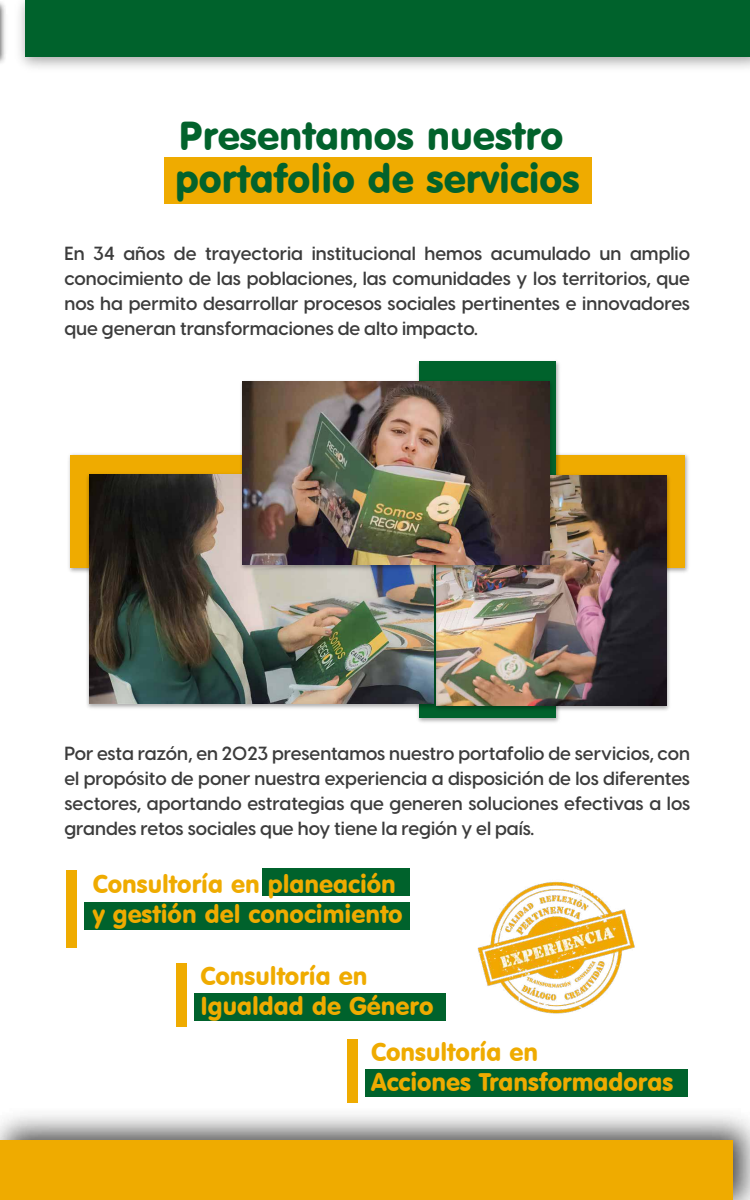
<style>
.page{position:relative;width:750px;height:1200px;background:#fff}
.page>*{position:absolute;margin:0;border:0;box-sizing:border-box;transform-origin:0 0}
.t1{font:39.5px/43.1px "VAG Rounded BT";color:#02622c}
.t2{font:24.88px/29.9px "VAG Rounded BT";color:#efab00}
.t3{font:600 18.75px/25px "Visby CF";color:#3c3c3c;text-align:justify}
</style>
<div class="page">
<img style="left:0;top:2px;width:6px;height:61px">
<img style="left:0;top:1115px;width:750px;height:85px">
<div style="left:0;top:1141px;width:733px;height:59px;background:#efab00"></div>
<img style="left:19px;top:0;width:731px;height:68px">
<div style="left:25px;top:1px;width:725px;height:56px;background:#00622c"></div>
<div style="left:71px;top:455px;width:614px;height:113px;background:#efab00"></div>
<img style="left:417px;top:361px;width:145px;height:362px">
<div style="left:419px;top:361px;width:137px;height:357px;background:#00622c"></div>
<img style="left:440px;top:472px;width:233px;height:241px">
<img style="left:440px;top:475px;width:227px;height:231px">
<img style="left:84px;top:475px;width:356px;height:236px">
<img style="left:89px;top:474px;width:345px;height:230px">
<img style="left:237px;top:378px;width:319px;height:194px">
<img style="left:242px;top:382px;width:308px;height:183px">
<div style="left:164px;top:158px;width:428px;height:46px;background:#efab00"></div>
<div style="left:262px;top:868px;width:147px;height:28px;background:#00622c"></div>
<div style="left:84px;top:903px;width:326px;height:27px;background:#00622c"></div>
<div style="left:66px;top:870px;width:11px;height:78px;background:#efab00"></div>
<div style="left:194px;top:993px;width:252px;height:28px;background:#00622c"></div>
<div style="left:176px;top:963px;width:11px;height:63px;background:#efab00"></div>
<div style="left:365px;top:1069px;width:322px;height:28px;background:#00622c"></div>
<div style="left:347px;top:1039px;width:11px;height:64px;background:#efab00"></div>
<img style="left:477px;top:881px;width:158px;height:133px">
<h1 class="t1" style="left:175px;top:114px;width:406px">Presentamos nuestro portafolio de servicios</h1>
<p class="t3" style="left:64px;top:240px;width:627px">En 34 años de trayectoria institucional hemos acumulado un amplio conocimiento de las poblaciones, las comunidades y los territorios, que nos ha permito desarrollar procesos sociales pertinentes e innovadores que generan transformaciones de alto impacto.</p>
<p class="t3" style="left:64px;top:740px;width:627px">Por esta razón, en 2023 presentamos nuestro portafolio de servicios, con el propósito de poner nuestra experiencia a disposición de los diferentes sectores, aportando estrategias que generen soluciones efectivas a los grandes retos sociales que hoy tiene la región y el país.</p>
<h2 class="t2" style="left:93px;top:869px;width:311px">Consultoría en planeación y gestión del conocimiento</h2>
<h2 class="t2" style="left:201px;top:961px;width:234px">Consultoría en<br>Igualdad de Género</h2>
<h2 class="t2" style="left:371px;top:1037px;width:304px">Consultoría en<br>Acciones Transformadoras</h2>
</div>
